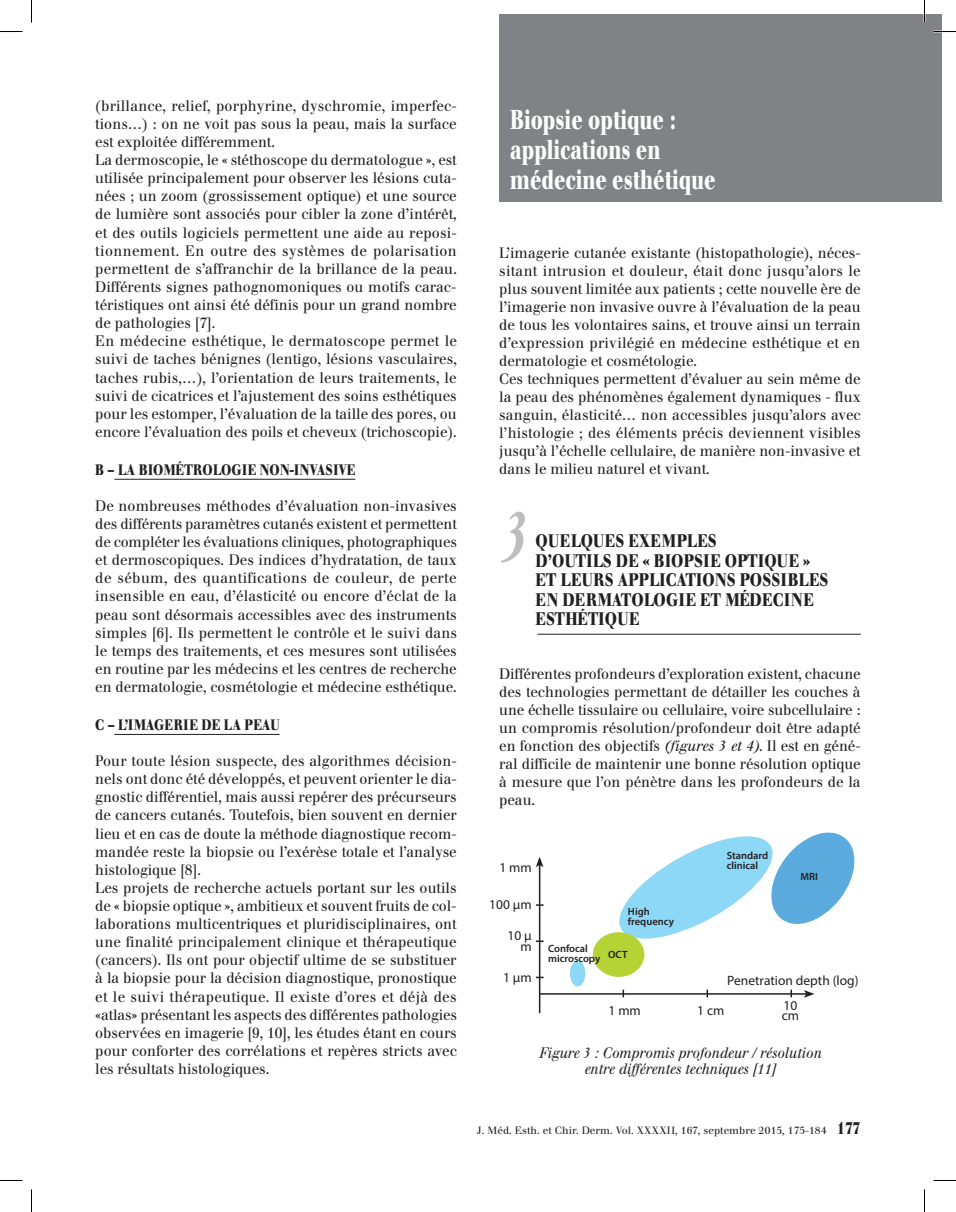
<style>
.page{position:relative;width:956px;height:1212px;background:#fff}
.page>*{position:absolute;margin:0;border:0;box-sizing:border-box;transform-origin:0 0}
.t1{font:italic 500 72px "Walbaum";color:#bcbdc0;scale:.7 1}
.t2{font:700 27px/30px "Walbaum";color:#fff;scale:.7 1}
.t3{font:700 18px/19.5px "Walbaum";letter-spacing:.02em;color:#231f20;scale:.8 1}
.t4{font:15px/18.1px "Walbaum";color:#231f20;scale:.95 1}
.t5{font:italic 15px/15.8px "Walbaum";color:#231f20;text-align:center;scale:.9 1}
.t6{font:700 15px "Walbaum";color:#231f20;scale:.8 1}
.t7{font:13.5px/10.5px "Myriad Pro";color:#231f20;text-align:right}
.t8{font:10.5px "Walbaum";letter-spacing:.01em;color:#231f20}
.t9{font:600 10.5px/10.5px "Myriad Pro";color:#231f20}
.s1{font-style:italic}
.s2{font-weight:700;font-size:17.25px}
</style>
<div class="page">
<div style="left:499px;top:14px;width:442px;height:188px;background:#808285"></div>
<hr style="left:114px;top:478px;width:241px;height:1px;background:#231f20">
<hr style="left:114px;top:733px;width:166px;height:1px;background:#231f20">
<hr style="left:539px;top:864px;width:1px;height:148px;background:#231f20">
<svg style="left:536px;top:857px;width:7px;height:10px"></svg>
<hr style="left:539px;top:992px;width:267px;height:2px;background:#231f20">
<svg style="left:804px;top:990px;width:10px;height:7px"></svg>
<svg style="left:706px;top:989px;width:2px;height:8px"></svg>
<svg style="left:790px;top:989px;width:2px;height:8px"></svg>
<div style="left:571px;top:960px;width:14px;height:25px;background:#8dd7f7;border-radius:50%"></div>
<div style="left:570px;top:960px;width:15px;height:26px;border:2px solid #8dd7f7;border-radius:50%"></div>
<svg style="left:619px;top:832px;width:236px;height:114px"></svg>
<div style="left:594px;top:932px;width:50px;height:43px;background:#b5d334;border-radius:50%"></div>
<div style="left:593px;top:931px;width:51px;height:45px;border:2px solid #b5d334;border-radius:50%"></div>
<hr style="left:537px;top:633px;width:324px;height:1px;background:#231f20">
<hr style="left:923px;top:0;width:2px;height:22px;background:#fff">
<svg style="left:0;top:31px;width:22px;height:1px"></svg>
<svg style="left:933px;top:31px;width:23px;height:1px"></svg>
<svg style="left:31px;top:0;width:1px;height:22px"></svg>
<svg style="left:31px;top:1189px;width:1px;height:22px"></svg>
<svg style="left:924px;top:0;width:1px;height:22px"></svg>
<svg style="left:924px;top:1189px;width:1px;height:22px"></svg>
<p class="t4" style="left:95px;top:97px;width:382px">(brillance, relief, porphyrine, dyschromie, imperfec&shy;tions…) : on ne voit pas sous la peau, mais la surface est exploitée différemment.<br>La dermoscopie, le « stéthoscope du dermatologue », est utilisée principalement pour observer les lésions cuta&shy;nées ; un zoom (grossissement optique) et une source de lumière sont associés pour cibler la zone d’intérêt, et des outils logiciels permettent une aide au reposi&shy;tionnement. En outre des systèmes de polarisation permettent de s’affranchir de la brillance de la peau.<br>Différents signes pathognomoniques ou motifs carac&shy;téristiques ont ainsi été définis pour un grand nombre de pathologies [7].<br>En médecine esthétique, le dermatoscope permet le suivi de taches bénignes (lentigo, lésions vasculaires, taches rubis,…), l’orientation de leurs traitements, le suivi de cicatrices et l’ajustement des soins esthétiques pour les estomper, l’évaluation de la taille des pores, ou encore l’évaluation des poils et cheveux (trichoscopie).</p>
<p class="t6" style="left:95px;top:460px;width:67px">B – LA BIOMÉTROLOGIE</p>
<p class="t6" style="left:260px;top:460px;width:14px">NON</p>
<p class="t6" style="left:290px;top:460px;width:82px">-INVASIVE</p>
<p class="t4" style="left:95px;top:496px;width:382px;text-align:justify">De nombreuses méthodes d’évaluation non-invasives des différents paramètres cutanés existent et permettent de compléter les évaluations cliniques, photographiques et dermoscopiques. Des indices d’hydratation, de taux de sébum, des quantifications de couleur, de perte insensible en eau, d’élasticité ou encore d’éclat de la peau sont désormais accessibles avec des instruments simples [6]. Ils permettent le contrôle et le suivi dans le temps des traitements, et ces mesures sont utilisées en routine par les médecins et les centres de recherche en dermatologie, cosmétologie et médecine esthétique.</p>
<p class="t6" style="left:95px;top:715px;width:54px">C – L’IMAGERIE</p>
<p class="t6" style="left:201px;top:715px;width:66px">DELAPEAU</p>
<p class="t4" style="left:95px;top:751px;width:382px">Pour toute lésion suspecte, des algorithmes décision&shy;nels ont donc été développés, et peuvent orienter le dia&shy;gnostic différentiel, mais aussi repérer des précurseurs de cancers cutanés. Toutefois, bien souvent en dernier lieu et en cas de doute la méthode diagnostique recom&shy;mandée reste la biopsie ou l’exérèse totale et l’analyse histologique [8].<br>Les projets de recherche actuels portant sur les outils de « biopsie optique », ambitieux et souvent fruits de col&shy;laborations multicentriques et pluridisciplinaires, ont une finalité principalement clinique et thérapeutique (cancers). Ils ont pour objectif ultime de se substituer à la biopsie pour la décision diagnostique, pronostique et le suivi thérapeutique. Il existe d’ores et déjà des «atlas» présentant les aspects des différentes pathologies observées en imagerie [9, 10], les études étant en cours pour conforter des corrélations et repères stricts avec les résultats histologiques.</p>
<h2 class="t2" style="left:510px;top:105px;width:295px">BIOPSIE OPTIQUE :<br>APPLICATIONS EN<br>MÉDECINE ESTHÉTIQUE</h2>
<p class="t4" style="left:499px;top:243px;width:382px">L’imagerie cutanée existante (histopathologie), néces&shy;sitant intrusion et douleur, était donc jusqu’alors le plus souvent limitée aux patients ; cette nouvelle ère de l’imagerie non invasive ouvre à l’évaluation de la peau de tous les volontaires sains, et trouve ainsi un terrain d’expression privilégié en médecine esthétique et en dermatologie et cosmétologie.<br>Ces techniques permettent d’évaluer au sein même de la peau des phénomènes également dynamiques - flux sanguin, élasticité… non accessibles jusqu’alors avec l’histologie ; des éléments précis deviennent visibles jusqu’à l’échelle cellulaire, de manière non-invasive et dans le milieu naturel et vivant.</p>
<h1 class="t1" style="left:499px;top:495px;width:41px">3</h1>
<p class="t3" style="left:536px;top:531px;width:367px">QUELQUES EXEMPLES<br>D’OUTILS DE « BIOPSIE OPTIQUE »<br>ET LEURS APPLICATIONS POSSIBLES<br>EN DERMATOLOGIE ET MÉDECINE<br>ESTHÉTIQUE</p>
<p class="t4" style="left:499px;top:665px;width:382px;text-align:justify">Différentes profondeurs d’exploration existent, chacune des technologies permettant de détailler les couches à une échelle tissulaire ou cellulaire, voire subcellulaire : un compromis résolution/profondeur doit être adapté en fonction des objectifs <span class="s1">(figures 3 et 4)</span>. Il est en géné&shy;ral difficile de maintenir une bonne résolution optique à mesure que l’on pénètre dans les profondeurs de la peau.</p>
<p class="t7" style="left:499px;top:861px;width:34px">1 mm</p>
<p class="t7" style="left:489px;top:899px;width:44px">100 µm</p>
<p class="t7" style="left:507px;top:929px;width:26px">10 µ m</p>
<p class="t7" style="left:503px;top:971px;width:30px">1 µm</p>
<p class="t9" style="left:727px;top:849px;width:43px">Standard clinical</p>
<p class="t9" style="left:801px;top:870px;width:19px">MRI</p>
<p class="t9" style="left:548px;top:942px;width:54px">Confocal microscopy</p>
<p class="t9" style="left:628px;top:905px;width:48px">High frequency</p>
<p class="t9" style="left:608px;top:948px;width:21px">OCT</p>
<p class="t7" style="left:727px;top:974px;width:133px">Penetration depth (log)</p>
<p class="t7" style="left:608px;top:1004px;width:34px">1 mm</p>
<p class="t7" style="left:697px;top:1004px;width:29px">1 cm</p>
<p class="t7" style="left:782px;top:999px;width:19px;text-align:left">10 cm</p>
<p class="t5" style="left:539px;top:1045px;width:315px">Figure 3 : Compromis profondeur / résolution entre différentes techniques [11]</p>
<p class="t8" style="left:477px;top:1123px;width:385px">J. Méd. Esth. et Chir. Derm. Vol. XXXXII, 167, septembre 2015, 175-184 <span class="s2">177</span></p>
</div>
